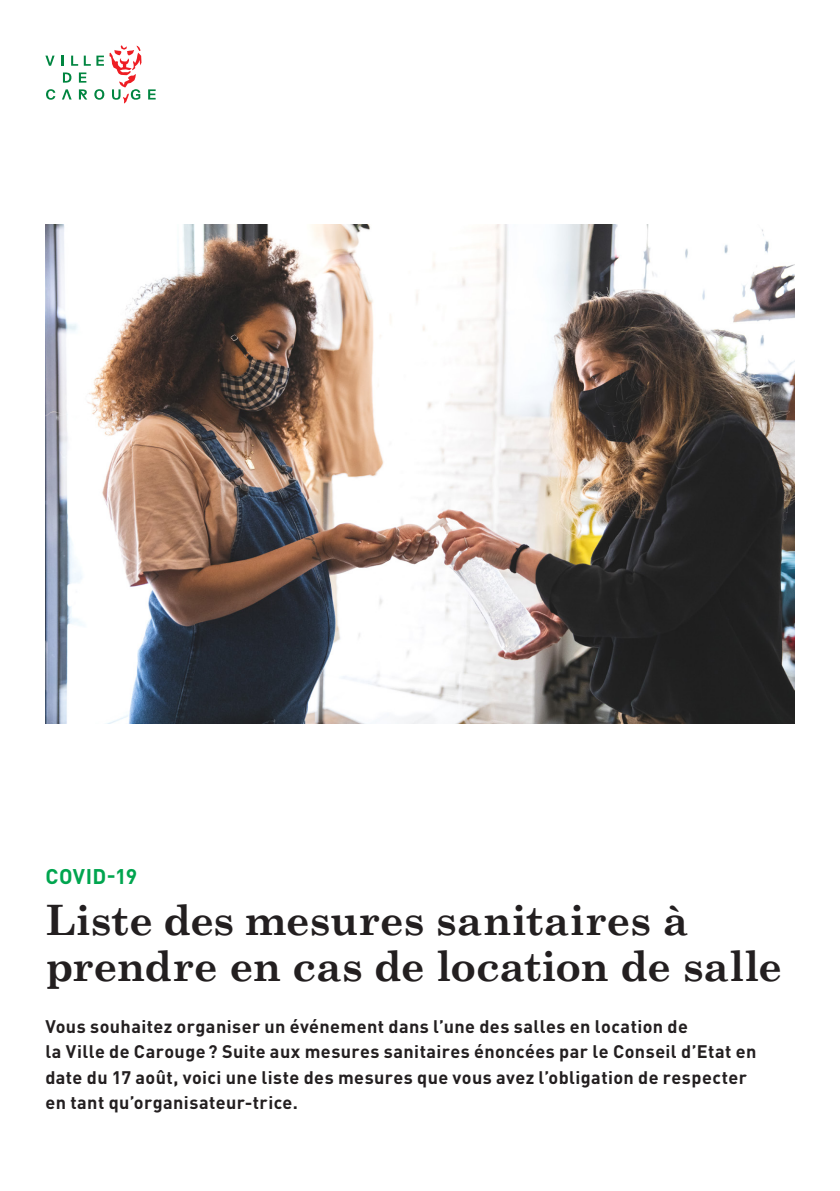
<style>
.page{position:relative;width:840px;height:1191px;background:#fff}
.page>*{position:absolute;margin:0;border:0;box-sizing:border-box;transform-origin:0 0}
.A5_-_Titre__2020{font:700 42px/46px "Century Schoolbook";letter-spacing:-.01em;color:#231f20}
.A5_-_Surtitre__2020{font:700 21px "DINOT";letter-spacing:.015em;color:#00a54f}
.A5_-_Chapeau__2020{font:700 18px/25.4px "DINOT";letter-spacing:.02em;color:#231f20}
</style>
<div class="page">
<img style="left:45px;top:225px;width:749px;height:499px">
<svg style="left:45px;top:56px;width:10px;height:10px"></svg>
<svg style="left:46px;top:89px;width:9px;height:11px"></svg>
<svg style="left:148px;top:89px;width:7px;height:10px"></svg>
<svg style="left:61px;top:45px;width:80px;height:58px"></svg>
<p class="A5_-_Surtitre__2020" style="left:45px;top:862px;width:93px">COVID-19</p>
<p class="A5_-_Titre__2020" style="left:45px;top:895px;width:738px">Liste des mesures sanitaires à prendre en cas de location de salle</p>
<p class="A5_-_Chapeau__2020" style="left:45px;top:1013px;width:712px">Vous souhaitez organiser un événement dans l’une des salles en location de<br>la Ville de Carouge ? Suite aux mesures sanitaires énoncées par le Conseil d’Etat en date du 17 août, voici une liste des mesures que vous avez l’obligation de respecter en tant qu’organisateur-trice.</p>
</div>
